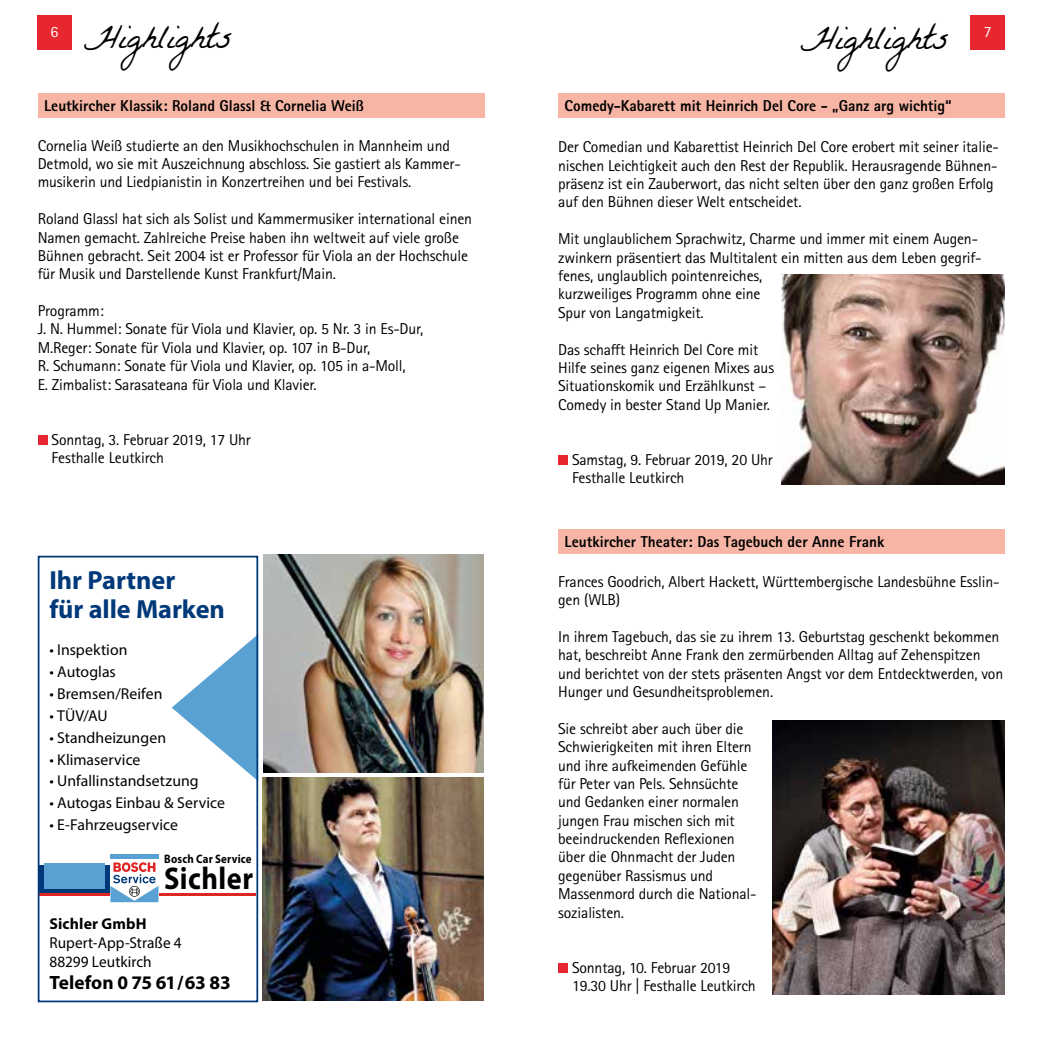
<style>
.page{position:relative;width:1042px;height:1042px;background:#fff}
.page>*{position:absolute;margin:0;border:0;box-sizing:border-box;transform-origin:0 0}
.t1{font:35px "La Belle Aurore";color:#000}
.t2{font:700 31.5px "Myriad Pro";letter-spacing:.015em;color:#000;scale:.9 1}
.t3{font:700 26.25px/29.8px "Myriad Pro";letter-spacing:-.005em;color:#003979}
.t4{font:700 19.25px "Myriad Pro";letter-spacing:-.005em;color:#000}
.t5{font:15.75px/18.4px "Rotis Sans Serif Pro";letter-spacing:-.01em;color:#000}
.t6{font:15.75px/19.2px "Myriad Pro";letter-spacing:.005em;color:#000}
.t7{font:800 15.75px "Rotis Sans Serif Pro";color:#000}
.t8{font:700 15.75px "Myriad Pro";letter-spacing:.01em;color:#000}
.t9{font:15.75px "Rotis Sans Serif Pro";color:#fff}
.t10{font:700 12.25px "Myriad Pro";letter-spacing:.02em;color:#000;scale:.89 1}
</style>
<div class="page">
<div style="left:970px;top:15px;width:35px;height:35px;background:#e62730"></div>
<div style="left:37px;top:15px;width:35px;height:35px;background:#e62730"></div>
<div style="left:38px;top:93px;width:446px;height:25px;background:#f7b6a5"></div>
<div style="left:38px;top:435px;width:10px;height:10px;background:#e62730"></div>
<div style="left:558px;top:455px;width:10px;height:10px;background:#e62730"></div>
<div style="left:558px;top:93px;width:447px;height:25px;background:#f7b6a5"></div>
<img style="left:781px;top:275px;width:224px;height:210px">
<img style="left:264px;top:554px;width:219px;height:218px">
<img style="left:263px;top:777px;width:221px;height:224px">
<div style="left:558px;top:529px;width:447px;height:25px;background:#f7b6a5"></div>
<div style="left:558px;top:963px;width:10px;height:9px;background:#e62730"></div>
<img style="left:772px;top:721px;width:233px;height:273px">
<svg style="left:172px;top:637px;width:83px;height:142px"></svg>
<div style="left:39px;top:865px;width:71px;height:28px;background:#003979"></div>
<hr style="left:39px;top:893px;width:217px;height:3px;background:#df2625">
<div style="left:110px;top:854px;width:49px;height:48px;background:#fff"></div>
<svg style="left:110px;top:862px;width:48px;height:40px"></svg>
<div style="left:110px;top:854px;width:48px;height:5px;background:#59a1d2"></div>
<div style="left:44px;top:863px;width:61px;height:25px;background:#59a1d2"></div>
<div style="left:38px;top:556px;width:220px;height:446px;border:2px solid #003979"></div>
<p class="t9" style="left:51px;top:22px;width:9px">6</p>
<h1 class="t1" style="left:84px;top:16px;width:150px">Highlights</h1>
<h1 class="t1" style="left:801px;top:16px;width:150px">Highlights</h1>
<p class="t9" style="left:983px;top:22px;width:9px">7</p>
<p class="t7" style="left:44px;top:96px;width:321px">Leutkircher Klassik: Roland Glassl &amp; Cornelia Weiß</p>
<p class="t5" style="left:38px;top:136px;width:425px">Cornelia Weiß studierte an den Musikhochschulen in Mannheim und<br>Detmold, wo sie mit Auszeichnung abschloss. Sie gastiert als Kammer&shy;musikerin und Liedpianistin in Konzertreihen und bei Festivals.</p>
<p class="t5" style="left:38px;top:210px;width:436px">Roland Glassl hat sich als Solist und Kammermusiker international einen Namen gemacht. Zahlreiche Preise haben ihn weltweit auf viele große Bühnen gebracht. Seit 2004 ist er Professor für Viola an der Hochschule für Musik und Darstellende Kunst Frankfurt/Main.</p>
<p class="t5" style="left:38px;top:302px;width:387px">Programm:<br>J. N. Hummel: Sonate für Viola und Klavier, op. 5 Nr. 3 in Es-Dur, M.Reger: Sonate für Viola und Klavier, op. 107 in B-Dur,<br>R. Schumann: Sonate für Viola und Klavier, op. 105 in a-Moll,<br>E. Zimbalist: Sarasateana für Viola und Klavier.</p>
<p class="t7" style="left:565px;top:96px;width:388px">Comedy-Kabarett mit Heinrich Del Core - „Ganz arg wichtig“</p>
<p class="t5" style="left:558px;top:138px;width:442px">Der Comedian und Kabarettist Heinrich Del Core erobert mit seiner italie&shy;nischen Leichtigkeit auch den Rest der Republik. Herausragende Bühnen&shy;präsenz ist ein Zauberwort, das nicht selten über den ganz großen Erfolg auf den Bühnen dieser Welt entscheidet.</p>
<p class="t5" style="left:558px;top:230px;width:425px">Mit unglaublichem Sprachwitz, Charme und immer mit einem Augen&shy;zwinkern präsentiert das Multitalent ein mitten aus dem Leben gegrif&shy;fenes, unglaublich pointenreiches,<br>kurzweiliges Programm ohne eine<br>Spur von Langatmigkeit.</p>
<p class="t5" style="left:558px;top:340px;width:217px">Das schafft Heinrich Del Core mit Hilfe seines ganz eigenen Mixes aus Situationskomik und Erzählkunst – Comedy in bester Stand Up Manier.</p>
<p class="t5" style="left:52px;top:430px;width:201px">Sonntag, 3. Februar 2019, 17 Uhr<br>Festhalle Leutkirch</p>
<h3 class="t3" style="left:49px;top:564px;width:177px">Ihr Partner<br>für alle Marken</h3>
<p class="t6" style="left:49px;top:640px;width:80px">• Inspektion</p>
<p class="t6" style="left:49px;top:662px;width:68px">• Autoglas</p>
<p class="t6" style="left:49px;top:684px;width:115px">• Bremsen/Reifen</p>
<p class="t6" style="left:49px;top:705px;width:60px">• TÜV/AU</p>
<p class="t6" style="left:49px;top:727px;width:118px">• Standheizungen</p>
<p class="t6" style="left:49px;top:749px;width:93px">• Klimaservice</p>
<p class="t6" style="left:49px;top:771px;width:151px">• Unfallinstandsetzung</p>
<p class="t6" style="left:49px;top:793px;width:177px">• Autogas Einbau &amp; Service</p>
<p class="t6" style="left:49px;top:815px;width:130px">• E-Fahrzeugservice</p>
<p class="t10" style="left:164px;top:851px;width:100px">Bosch Car Service</p>
<h2 class="t2" style="left:164px;top:858px;width:100px">Sichler</h2>
<p class="t8" style="left:49px;top:913px;width:99px">Sichler GmbH</p>
<p class="t6" style="left:49px;top:933px;width:134px">Rupert-App-Straße 4<br>88299 Leutkirch</p>
<p class="t4" style="left:49px;top:970px;width:183px">Telefon 0 75 61/63 83</p>
<p class="t5" style="left:572px;top:450px;width:202px">Samstag, 9. Februar 2019, 20 Uhr<br>Festhalle Leutkirch</p>
<p class="t7" style="left:565px;top:532px;width:321px">Leutkircher Theater: Das Tagebuch der Anne Frank</p>
<p class="t5" style="left:558px;top:572px;width:443px">Frances Goodrich, Albert Hackett, Württembergische Landesbühne Esslin&shy;gen (WLB)</p>
<p class="t5" style="left:558px;top:627px;width:446px">In ihrem Tagebuch, das sie zu ihrem 13. Geburtstag geschenkt bekommen hat, beschreibt Anne Frank den zermürbenden Alltag auf Zehenspitzen und berichtet von der stets präsenten Angst vor dem Entdecktwerden, von Hunger und Gesundheitsproblemen.</p>
<p class="t5" style="left:558px;top:719px;width:200px">Sie schreibt aber auch über die<br>Schwierigkeiten mit ihren Eltern und ihre aufkeimenden Gefühle für Peter van Pels. Sehnsüchte und Gedanken einer normalen jungen Frau mischen sich mit beeindruckenden Reflexionen über die Ohnmacht der Juden gegenüber Rassismus und<br>Massenmord durch die National&shy;sozialisten.</p>
<p class="t5" style="left:572px;top:958px;width:185px">Sonntag, 10. Februar 2019<br>19.30 Uhr | Festhalle Leutkirch</p>
</div>
